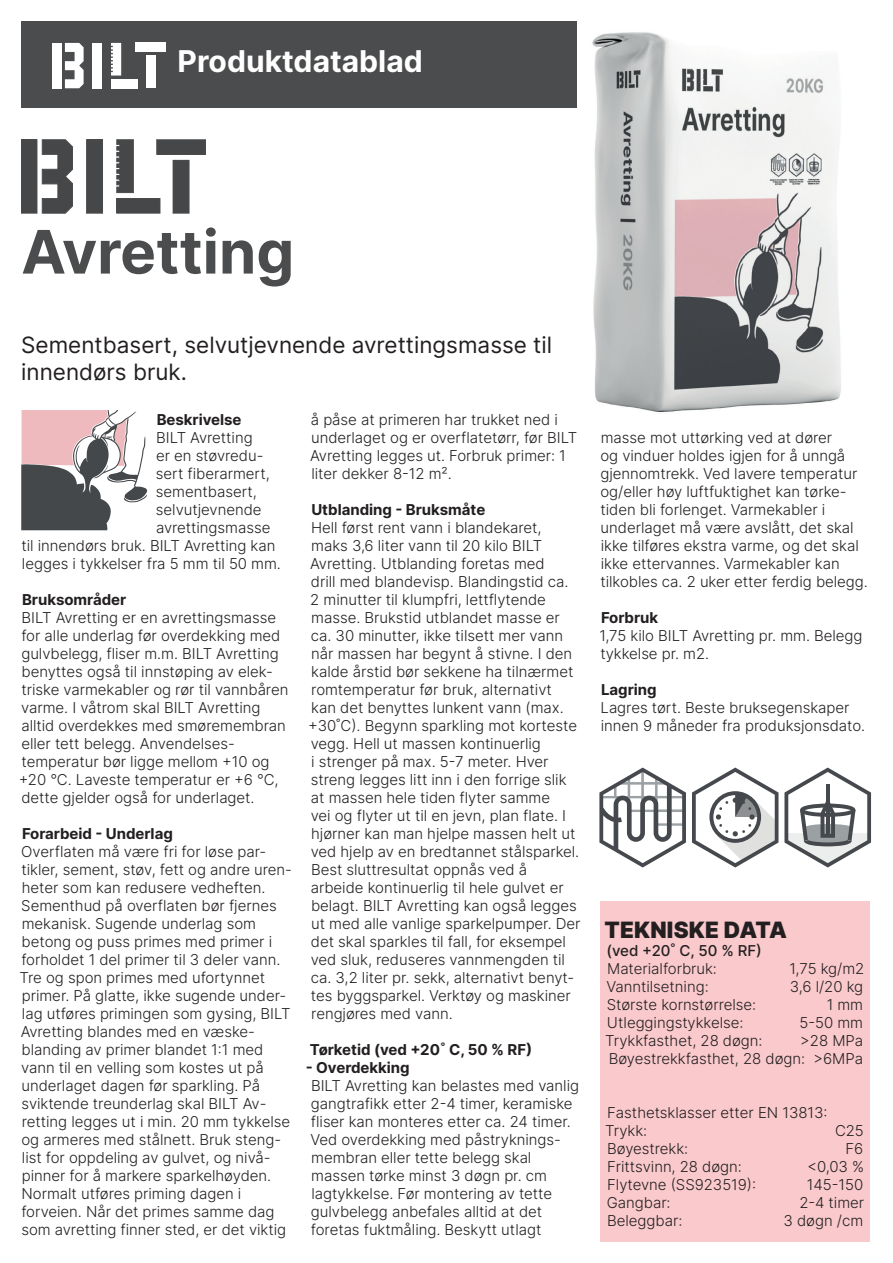
<style>
.page{position:relative;width:893px;height:1263px;background:#fff}
.page>*{position:absolute;margin:0;border:0;box-sizing:border-box;transform-origin:0 0}
.t1{font:700 60px "Inter";color:#4b4c4d}
.t2{font:700 30px "Inter";color:#fff}
.t3{font:22.5px/27px "Inter";color:#231f20}
.t4{font:900 22.5px "Inter";letter-spacing:.01em;color:#231f20}
.t5{font:300 15px/18px "Inter";letter-spacing:-.005em;color:#231f20}
.t6{font:700 15px "Inter";letter-spacing:-.005em;color:#231f20}
.t7{font:500 15px "Inter";letter-spacing:-.005em;color:#231f20}
</style>
<div class="page">
<div style="left:21px;top:21px;width:555px;height:87px;background:#4b4c4d"></div>
<img style="left:592px;top:32px;width:249px;height:380px">
<div style="left:87px;top:140px;width:16px;height:73px;background:#454749"></div>
<div style="left:86px;top:140px;width:17px;height:73px;border:1px solid #4b4c4d"></div>
<div style="left:117px;top:199px;width:43px;height:14px;background:#454749"></div>
<div style="left:117px;top:198px;width:43px;height:15px;border:1px solid #4b4c4d"></div>
<svg style="left:116px;top:139px;width:18px;height:54px"></svg>
<div style="left:21px;top:140px;width:16px;height:73px;background:#454749"></div>
<svg style="left:42px;top:139px;width:31px;height:75px"></svg>
<div style="left:157px;top:140px;width:48px;height:14px;background:#454749"></div>
<div style="left:157px;top:140px;width:49px;height:15px;border:1px solid #4b4c4d"></div>
<div style="left:173px;top:160px;width:16px;height:53px;background:#454749"></div>
<svg style="left:784px;top:767px;width:87px;height:100px"></svg>
<svg style="left:692px;top:767px;width:86px;height:100px"></svg>
<svg style="left:599px;top:767px;width:87px;height:100px"></svg>
<svg style="left:21px;top:410px;width:126px;height:120px"></svg>
<div style="left:92px;top:43px;width:10px;height:45px;background:#fff"></div>
<div style="left:111px;top:79px;width:27px;height:9px;background:#fff"></div>
<svg style="left:111px;top:43px;width:10px;height:33px"></svg>
<div style="left:52px;top:43px;width:10px;height:45px;background:#fff"></div>
<svg style="left:65px;top:43px;width:19px;height:45px"></svg>
<div style="left:136px;top:43px;width:30px;height:9px;background:#fff"></div>
<div style="left:146px;top:56px;width:10px;height:32px;background:#fff"></div>
<div style="left:600px;top:901px;width:270px;height:341px;background:#f9c9cc"></div>
<h2 class="t2" style="left:178px;top:39px;width:247px">Produktdatablad</h2>
<h1 class="t1" style="left:21px;top:208px;width:274px">Avretting</h1>
<h3 class="t3" style="left:21px;top:330px;width:532px">Sementbasert, selvutjevnende avrettingsmasse til innendørs bruk.</h3>
<p class="t6" style="left:157px;top:408px;width:86px">Beskrivelse</p>
<p class="t5" style="left:156px;top:428px;width:98px">BILT Avretting</p>
<p class="t5" style="left:156px;top:446px;width:109px">er en støvredu-</p>
<p class="t5" style="left:156px;top:464px;width:115px">sert fiberarmert,</p>
<p class="t5" style="left:156px;top:482px;width:102px">sementbasert,</p>
<p class="t5" style="left:156px;top:500px;width:107px">selvutjevnende</p>
<p class="t5" style="left:156px;top:518px;width:116px">avrettingsmasse</p>
<p class="t5" style="left:21px;top:536px;width:255px">til innendørs bruk. BILT Avretting kan</p>
<p class="t5" style="left:22px;top:554px;width:260px">legges i tykkelser fra 5 mm til 50 mm.</p>
<p class="t6" style="left:22px;top:588px;width:106px">Bruksområder</p>
<p class="t5" style="left:19px;top:608px;width:271px">BILT Avretting er en avrettingsmasse for alle underlag før overdekking med gulvbelegg, fliser m.m. BILT Avretting benyttes også til innstøping av elek&shy;triske varmekabler og rør til vannbåren varme. I våtrom skal BILT Avretting alltid overdekkes med smøremembran eller tett belegg. Anvendelses&shy;temperatur bør ligge mellom +10 og +20 °C. Laveste temperatur er +6 °C, dette gjelder også for underlaget.</p>
<p class="t6" style="left:22px;top:822px;width:152px">Forarbeid - Underlag</p>
<p class="t5" style="left:20px;top:842px;width:274px">Overflaten må være fri for løse par&shy;tikler, sement, støv, fett og andre uren&shy;heter som kan redusere vedheften.<br>Sementhud på overflaten bør fjernes mekanisk. Sugende underlag som betong og puss primes med primer i forholdet 1 del primer til 3 deler vann.<br>Tre og spon primes med ufortynnet primer. På glatte, ikke sugende under&shy;lag utføres primingen som gysing, BILT Avretting blandes med en væske&shy;blanding av primer blandet 1:1 med vann til en velling som kostes ut på underlaget dagen før sparkling. På sviktende treunderlag skal BILT Av&shy;retting legges ut i min. 20 mm tykkelse og armeres med stålnett. Bruk steng&shy;list for oppdeling av gulvet, og nivå&shy;pinner for å markere sparkelhøyden.<br>Normalt utføres priming dagen i forveien. Når det primes samme dag som avretting finner sted, er det viktig</p>
<p class="t5" style="left:310px;top:410px;width:269px">å påse at primeren har trukket ned i underlaget og er overflatetørr, før BILT Avretting legges ut. Forbruk primer: 1 liter dekker 8-12 m².</p>
<p class="t6" style="left:311px;top:498px;width:175px">Utblanding - Bruksmåte</p>
<p class="t5" style="left:308px;top:518px;width:274px">Hell først rent vann i blandekaret,<br>maks 3,6 liter vann til 20 kilo BILT Avretting. Utblanding foretas med<br>drill med blandevisp. Blandingstid ca.<br>2 minutter til klumpfri, lettflytende masse. Brukstid utblandet masse er ca. 30 minutter, ikke tilsett mer vann når massen har begynt å stivne. I den kalde årstid bør sekkene ha tilnærmet romtemperatur før bruk, alternativt<br>kan det benyttes lunkent vann (max. +30˚C). Begynn sparkling mot korteste vegg. Hell ut massen kontinuerlig<br>i strenger på max. 5-7 meter. Hver streng legges litt inn i den forrige slik at massen hele tiden flyter samme<br>vei og flyter ut til en jevn, plan flate. I hjørner kan man hjelpe massen helt ut ved hjelp av en bredtannet stålsparkel.<br>Best sluttresultat oppnås ved å arbeide kontinuerlig til hele gulvet er belagt. BILT Avretting kan også legges ut med alle vanlige sparkelpumper. Der det skal sparkles til fall, for eksempel ved sluk, reduseres vannmengden til ca. 3,2 liter pr. sekk, alternativt benyt&shy;tes byggsparkel. Verktøy og maskiner rengjøres med vann.</p>
<p class="t6" style="left:310px;top:1038px;width:224px">Tørketid (ved +20˚ C, 50 % RF)</p>
<p class="t6" style="left:306px;top:1056px;width:105px">- Overdekking</p>
<p class="t5" style="left:310px;top:1076px;width:270px">BILT Avretting kan belastes med vanlig gangtrafikk etter 2-4 timer, keramiske fliser kan monteres etter ca. 24 timer.<br>Ved overdekking med påstryknings&shy;membran eller tette belegg skal massen tørke minst 3 døgn pr. cm lagtykkelse. Før montering av tette gulvbelegg anbefales alltid at det foretas fuktmåling. Beskytt utlagt</p>
<p class="t5" style="left:600px;top:428px;width:269px">masse mot uttørking ved at dører<br>og vinduer holdes igjen for å unngå gjennomtrekk. Ved lavere temperatur og/eller høy luftfuktighet kan tørke&shy;tiden bli forlenget. Varmekabler i underlaget må være avslått, det skal ikke tilføres ekstra varme, og det skal ikke ettervannes. Varmekabler kan tilkobles ca. 2 uker etter ferdig belegg.</p>
<p class="t6" style="left:601px;top:606px;width:59px">Forbruk</p>
<p class="t5" style="left:599px;top:626px;width:265px">1,75 kilo BILT Avretting pr. mm. Belegg tykkelse pr. m2.</p>
<p class="t6" style="left:601px;top:678px;width:57px">Lagring</p>
<p class="t5" style="left:601px;top:698px;width:266px">Lagres tørt. Beste bruksegenskaper innen 9 måneder fra produksjonsdato.</p>
<h3 class="t4" style="left:604px;top:914px;width:184px">TEKNISKE DATA</h3>
<p class="t7" style="left:606px;top:940px;width:157px">(ved +20˚ C, 50 % RF)</p>
<p class="t5" style="left:607px;top:959px;width:111px">Materialforbruk:</p>
<p class="t5" style="left:789px;top:959px;width:76px">1,75 kg/m2</p>
<p class="t5" style="left:606px;top:977px;width:104px">Vanntilsetning:</p>
<p class="t5" style="left:790px;top:977px;width:75px">3,6 l/20 kg</p>
<p class="t5" style="left:607px;top:995px;width:151px">Største kornstørrelse:</p>
<p class="t5" style="left:827px;top:995px;width:38px">1 mm</p>
<p class="t5" style="left:607px;top:1013px;width:138px">Utleggingstykkelse:</p>
<p class="t5" style="left:800px;top:1013px;width:65px">5-50 mm</p>
<p class="t5" style="left:605px;top:1031px;width:159px">Trykkfasthet, 28 døgn:</p>
<p class="t5" style="left:609px;top:1031px;width:256px;text-align:right">&gt;28 MPa<br>Bøyestrekkfasthet, 28 døgn: &gt;6MPa</p>
<p class="t5" style="left:605px;top:1103px;width:224px">Fasthetsklasser etter EN 13813:<br>Trykk:</p>
<p class="t5" style="left:835px;top:1121px;width:30px">C25</p>
<p class="t5" style="left:607px;top:1139px;width:83px">Bøyestrekk:</p>
<p class="t5" style="left:845px;top:1139px;width:19px">F6</p>
<p class="t5" style="left:607px;top:1157px;width:136px">Frittsvinn, 28 døgn:</p>
<p class="t5" style="left:807px;top:1157px;width:58px">&lt;0,03 %</p>
<p class="t5" style="left:607px;top:1175px;width:150px">Flytevne (SS923519):</p>
<p class="t5" style="left:807px;top:1175px;width:58px">145-150</p>
<p class="t5" style="left:607px;top:1193px;width:65px">Gangbar:</p>
<p class="t5" style="left:799px;top:1193px;width:66px">2-4 timer</p>
<p class="t5" style="left:607px;top:1211px;width:77px">Beleggbar:</p>
<p class="t5" style="left:783px;top:1211px;width:81px">3 døgn /cm</p>
</div>
